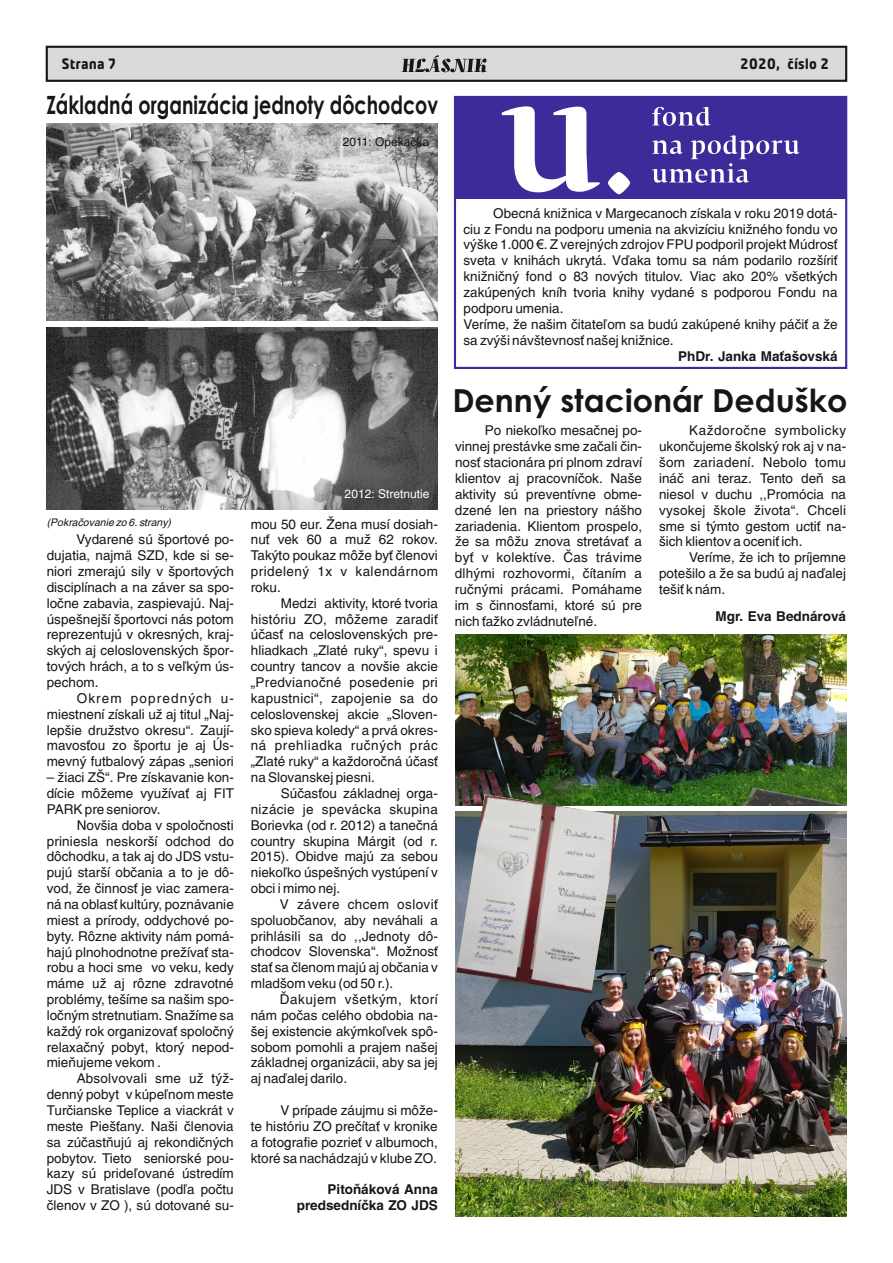
<style>
.page{position:relative;width:893px;height:1263px;background:#fff}
.page>*{position:absolute;margin:0;border:0;box-sizing:border-box;transform-origin:0 0}
.t1{font:700 31.8px "Century Gothic";color:#151616}
.t2{font:700 25.2px "Century Gothic";color:#151616;scale:.76 1}
.t3{font:900 15px "Plau";color:#151616}
.t4{font:13.5px/15.9px "Switzerland";color:#151616;text-align:justify}
.t5{font:700 13.5px/16px "Switzerland";color:#151616;text-align:right}
.t6{font:12px "Switzerland";color:#fff}
.t7{font:12px "Switzerland";color:#151616}
.t8{font:italic 10.5px "Switzerland";color:#151616}
.s1{font-family:"Arial"}
</style>
<div class="page">
<svg style="left:45px;top:45px;width:803px;height:37px;background:#bebebf"></svg>
<img style="left:455px;top:634px;width:391px;height:172px">
<img style="left:455px;top:811px;width:391px;height:405px">
<img style="left:456px;top:794px;width:163px;height:199px">
<img style="left:47px;top:124px;width:391px;height:196px">
<img style="left:47px;top:328px;width:391px;height:182px">
<div style="left:455px;top:97px;width:391px;height:102px;background:#3c2b99"></div>
<svg style="left:502px;top:106px;width:98px;height:86px"></svg>
<svg style="left:652px;top:135px;width:147px;height:48px"></svg>
<svg style="left:652px;top:107px;width:58px;height:19px"></svg>
<svg style="left:608px;top:172px;width:22px;height:22px"></svg>
<div style="left:454px;top:96px;width:393px;height:273px;border:2px solid #3c2b99"></div>
<p class="t3" style="left:61px;top:58px;width:56px">Strana 7</p>
<p class="t3" style="left:740px;top:58px;width:90px">2020, číslo 2</p>
<h2 class="t2" style="left:46px;top:95px;width:517px">Základná organizácia jednoty dôchodcov</h2>
<p class="t7" style="left:343px;top:137px;width:88px">2011: Opekačka</p>
<p class="t8" style="left:47px;top:518px;width:126px">(Pokračovanie zo 6. strany)</p>
<p class="t4" style="left:47px;top:533px;width:189px;text-indent:30px">Vydarené sú športové po&shy;dujatia, najmä SZD, kde si se&shy;niori zmerajú sily v športových disciplínach a na záver sa spo&shy;ločne zabavia, zaspievajú. Naj&shy;úspešnejší športovci nás potom reprezentujú v okresných, kraj&shy;ských aj celoslovenských špor&shy;tových hrách, a to s veľkým ús&shy;pechom.</p>
<p class="t4" style="left:47px;top:691px;width:189px;text-indent:30px">Okrem popredných u&shy;miestnení získali už aj titul „Naj&shy;lepšie družstvo okresu“. Zaují&shy;mavosťou zo športu je aj Ús&shy;mevný futbalový zápas „seniori</p>
<p class="t4" style="left:47px;top:770px;width:189px">– žiaci ZŠ“. Pre získavanie kon&shy;dície môžeme využívať aj FIT PARK pre seniorov.</p>
<p class="t4" style="left:47px;top:818px;width:189px;text-indent:30px">Novšia doba v spoločnosti priniesla neskorší odchod do dôchodku, a tak aj do JDS vstu&shy;pujú starší občania a to je dô&shy;vod, že činnosť je viac zamera&shy;ná na oblasť kultúry, poznávanie miest a prírody, oddychové po&shy;byty. Rôzne aktivity nám pomá&shy;hajú plnohodnotne prežívať sta&shy;robu a hoci sme vo veku, kedy máme už aj rôzne zdravotné problémy, tešíme sa našim spo&shy;ločným stretnutiam. Snažíme sa každý rok organizovať spoločný relaxačný pobyt, ktorý nepod&shy;mieňujeme vekom .</p>
<p class="t4" style="left:47px;top:1072px;width:189px;text-indent:30px">Absolvovali sme už týž&shy;denný pobyt v kúpeľnom meste Turčianske Teplice a viackrát v meste Piešťany. Naši členovia sa zúčastňujú aj rekondičných pobytov. Tieto seniorské pou&shy;kazy sú prideľované ústredím JDS v Bratislave (podľa počtu členov v ZO ), sú dotované su-</p>
<p class="t6" style="left:345px;top:489px;width:86px">2012: Stretnutie</p>
<p class="t4" style="left:251px;top:517px;width:189px">mou 50 eur. Žena musí dosiah&shy;nuť vek 60 a muž 62 rokov.<br>Takýto poukaz môže byť členovi pridelený 1x v kalendárnom roku.</p>
<p class="t4" style="left:251px;top:596px;width:189px;text-indent:30px">Medzi aktivity, ktoré tvoria históriu ZO, môžeme zaradiť účasť na celoslovenských pre&shy;hliadkach „Zlaté ruky“, spevu i country tancov a novšie akcie „Predvianočné posedenie pri kapustnici“, zapojenie sa do celoslovenskej akcie „Sloven&shy;sko spieva koledy“ a prvá okres&shy;ná prehliadka ručných prác „Zlaté ruky“ a každoročná účasť na Slovanskej piesni.</p>
<p class="t4" style="left:251px;top:786px;width:189px;text-indent:30px">Súčasťou základnej orga&shy;nizácie je spevácka skupina Borievka (od r. 2012) a tanečná country skupina Márgit (od r.<br>2015). Obidve majú za sebou niekoľko úspešných vystúpení v obci i mimo nej.</p>
<p class="t4" style="left:251px;top:897px;width:189px;text-indent:29px">V závere chcem osloviť spoluobčanov, aby neváhali a prihlásili sa do ,,Jednoty dô&shy;chodcov Slovenska“. Možnosť stať sa členom majú aj občania v mladšom veku (od 50 r.).</p>
<p class="t4" style="left:251px;top:992px;width:189px;text-indent:29px">Ďakujem všetkým, ktorí nám počas celého obdobia na&shy;šej existencie akýmkoľvek spô&shy;sobom pomohli a prajem našej základnej organizácii, aby sa jej aj naďalej darilo.</p>
<p class="t4" style="left:251px;top:1103px;width:189px;text-indent:30px">V prípade záujmu si môže&shy;te históriu ZO prečítať v kronike a fotografie pozrieť v albumoch, ktoré sa nachádzajú v klube ZO.</p>
<p class="t5" style="left:297px;top:1182px;width:143px">Pitoňáková Anna predsedníčka ZO JDS</p>
<p class="t4" style="left:463px;top:206px;width:376px;text-align:left;text-indent:30px">Obecná knižnica v Margecanoch získala v roku 2019 dotá&shy;ciu z Fondu na podporu umenia na akvizíciu knižného fondu vo výške 1.000 <span class="s1">€</span>. Z verejných zdrojov FPU podporil projekt Múdrosť sveta v knihách ukrytá. Vďaka tomu sa nám podarilo rozšíriť knižničný fond o 83 nových titulov. Viac ako 20% všetkých zakúpených kníh tvoria knihy vydané s podporou Fondu na podporu umenia.<br>Veríme, že našim čitateľom sa budú zakúpené knihy páčiť a že sa zvýši návštevnosť našej knižnice.</p>
<p class="t5" style="left:678px;top:349px;width:161px">PhDr. Janka Maťašovská</p>
<h1 class="t1" style="left:452px;top:388px;width:397px">Denný stacionár Deduško</h1>
<p class="t4" style="left:455px;top:424px;width:189px;text-indent:30px">Po niekoľko mesačnej po&shy;vinnej prestávke sme začali čin&shy;nosť stacionára pri plnom zdraví klientov aj pracovníčok. Naše aktivity sú preventívne obme&shy;dzené len na priestory nášho zariadenia. Klientom prospelo, že sa môžu znova stretávať a byť v kolektíve. Čas trávime dlhými rozhovormi, čítaním a ručnými prácami. Pomáhame im s činnosťami, ktoré sú pre nich ťažko zvládnuteľné.</p>
<p class="t4" style="left:659px;top:424px;width:189px;text-indent:30px">Každoročne symbolicky ukončujeme školský rok aj v na&shy;šom zariadení. Nebolo tomu ináč ani teraz. Tento deň sa niesol v duchu ,,Promócia na vysokej škole života“. Chceli sme si týmto gestom uctiť na&shy;šich klientov a oceniť ich.</p>
<p class="t4" style="left:659px;top:551px;width:189px;text-indent:30px">Veríme, že ich to príjemne potešilo a že sa budú aj naďalej tešiť k nám.</p>
<p class="t5" style="left:716px;top:609px;width:132px">Mgr. Eva Bednárová</p>
</div>
